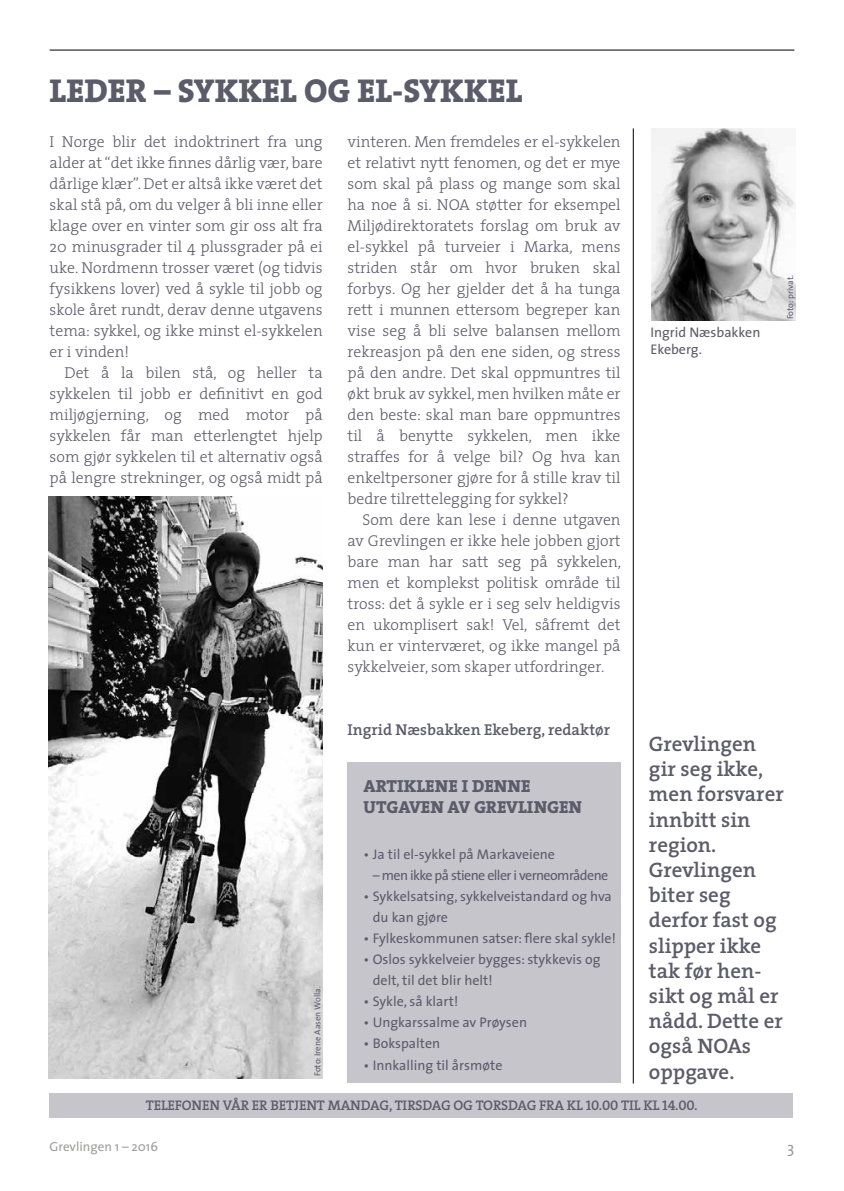
<style>
.page{position:relative;width:844px;height:1191px;background:#fff}
.page>*{position:absolute;margin:0;border:0;box-sizing:border-box;transform-origin:0 0}
.t1{font:800 33.25px "The Serif";color:#5c5b6a}
.t2{font:600 21px/25.2px "The Serif";color:#5c5b6a}
.t3{font:800 17.5px/21px "The Serif";color:#5c5b6a}
.t4{font:300 15.75px/21px "The Serif";color:#5c5b6a;text-align:justify}
.t5{font:600 15.75px "The Serif";color:#5c5b6a}
.t6{font:15.75px "The Sans";color:#9d9d9c}
.t7{font:14px/21px "The Sans";color:#5c5b6a}
.t8{font:14px "The Serif Semi Bold Caps";letter-spacing:-.01em;color:#5c5b6a}
.t9{font:14px "The Sans";letter-spacing:-.04em;color:#5c5b6a}
.t10{font:13.12px "The Sans";color:#9d9d9c}
.t11{font:8.75px "The Sans";color:#5c5b6a}
</style>
<div class="page">
<hr style="left:632px;top:128px;width:1px;height:955px;background:#000">
<hr style="left:50px;top:50px;width:744px;height:1px;background:#000">
<div style="left:347px;top:761px;width:273px;height:321px;background:#c7c5cc"></div>
<img style="left:651px;top:128px;width:144px;height:193px">
<div style="left:50px;top:1093px;width:742px;height:24px;background:#c7c5cc"></div>
<img style="left:49px;top:496px;width:273px;height:582px">
<h1 class="t1" style="left:50px;top:76px;width:474px">LEDER – SYKKEL OG EL-SYKKEL</h1>
<p class="t4" style="left:50px;top:132px;width:274px">I Norge blir det indoktrinert fra ung alder at “det ikke finnes dårlig vær, bare dårlige klær”. Det er altså ikke været det skal stå på, om du velger å bli inne eller klage over en vinter som gir oss alt fra 20 minusgrader til 4 plussgrader på ei uke. Nordmenn trosser været (og tidvis fysikkens lover) ved å sykle til jobb og skole året rundt, derav denne utgavens tema: sykkel, og ikke minst el-sykkelen er i vinden!</p>
<p class="t4" style="left:50px;top:363px;width:274px;text-indent:15px">Det å la bilen stå, og heller ta sykkelen til jobb er definitivt en god miljøgjerning, og med motor på sykkelen får man etterlengtet hjelp som gjør sykkelen til et alternativ også på lengre strekninger, og også midt på</p>
<p class="t4" style="left:347px;top:132px;width:274px">vinteren. Men fremdeles er el-sykkelen et relativt nytt fenomen, og det er mye som skal på plass og mange som skal ha noe å si. NOA støtter for eksempel Miljødirektoratets forslag om bruk av el-sykkel på turveier i Marka, mens striden står om hvor bruken skal forbys. Og her gjelder det å ha tunga rett i munnen ettersom begreper kan vise seg å bli selve balansen mellom rekreasjon på den ene siden, og stress på den andre. Det skal oppmuntres til økt bruk av sykkel, men hvilken måte er den beste: skal man bare oppmuntres til å benytte sykkelen, men ikke straffes for å velge bil? Og hva kan enkeltpersoner gjøre for å stille krav til bedre tilrettelegging for sykkel?</p>
<p class="t4" style="left:347px;top:510px;width:275px;text-indent:15px">Som dere kan lese i denne utgaven av Grevlingen er ikke hele jobben gjort bare man har satt seg på sykkelen, men et komplekst politisk område til tross: det å sykle er i seg selv heldigvis en ukomplisert sak! Vel, såfremt det kun er vinterværet, og ikke mangel på sykkelveier, som skaper utfordringer.</p>
<p class="t7" style="left:650px;top:324px;width:111px;line-height:16.8px">Ingrid Næsbakken<br>Ekeberg.</p>
<p class="t11" style="left:785px;top:319px;width:46px;rotate:-90deg">Foto: privat.</p>
<p class="t5" style="left:347px;top:723px;width:264px">Ingrid Næsbakken Ekeberg, redaktør</p>
<h2 class="t2" style="left:648px;top:733px;width:136px">Grevlingen gir seg ikke, men forsvarer innbitt sin region.<br>Grevlingen biter seg derfor fast og slipper ikke tak før hen&shy;sikt og mål er nådd. Dette er også NOAs oppgave.</h2>
<p class="t8" style="left:146px;top:1099px;width:553px">TELEFONEN VÅR ER BETJENT MANDAG, TIRSDAG OG TORSDAG FRA KL 10.00 TIL KL 14.00.</p>
<p class="t3" style="left:363px;top:777px;width:220px">ARTIKLENE I DENNE<br>UTGAVEN AV GREVLINGEN</p>
<p class="t7" style="left:363px;top:844px;width:193px">• Ja til el-sykkel på Markaveiene</p>
<p class="t9" style="left:373px;top:868px;width:237px">– men ikke på stiene eller i verneområdene</p>
<p class="t7" style="left:373px;top:886px;width:240px;text-indent:-9px">• Sykkelsatsing, sykkelveistandard og hva du kan gjøre</p>
<p class="t7" style="left:363px;top:928px;width:254px">• Fylkeskommunen satser: flere skal sykle!</p>
<p class="t7" style="left:373px;top:949px;width:229px;text-indent:-9px">• Oslos sykkelveier bygges: stykkevis og delt, til det blir helt!</p>
<p class="t7" style="left:363px;top:991px;width:96px">• Sykle, så klart!</p>
<p class="t7" style="left:363px;top:1012px;width:165px">• Ungkarssalme av Prøysen</p>
<p class="t7" style="left:363px;top:1033px;width:78px">• Bokspalten</p>
<p class="t7" style="left:363px;top:1054px;width:140px">• Innkalling til årsmøte</p>
<p class="t11" style="left:312px;top:1076px;width:91px;rotate:-90deg">Foto: Irene Aasen Wolla.</p>
<p class="t10" style="left:50px;top:1141px;width:110px">Grevlingen 1 – 2016</p>
<p class="t6" style="left:786px;top:1139px;width:9px">3</p>
</div>
